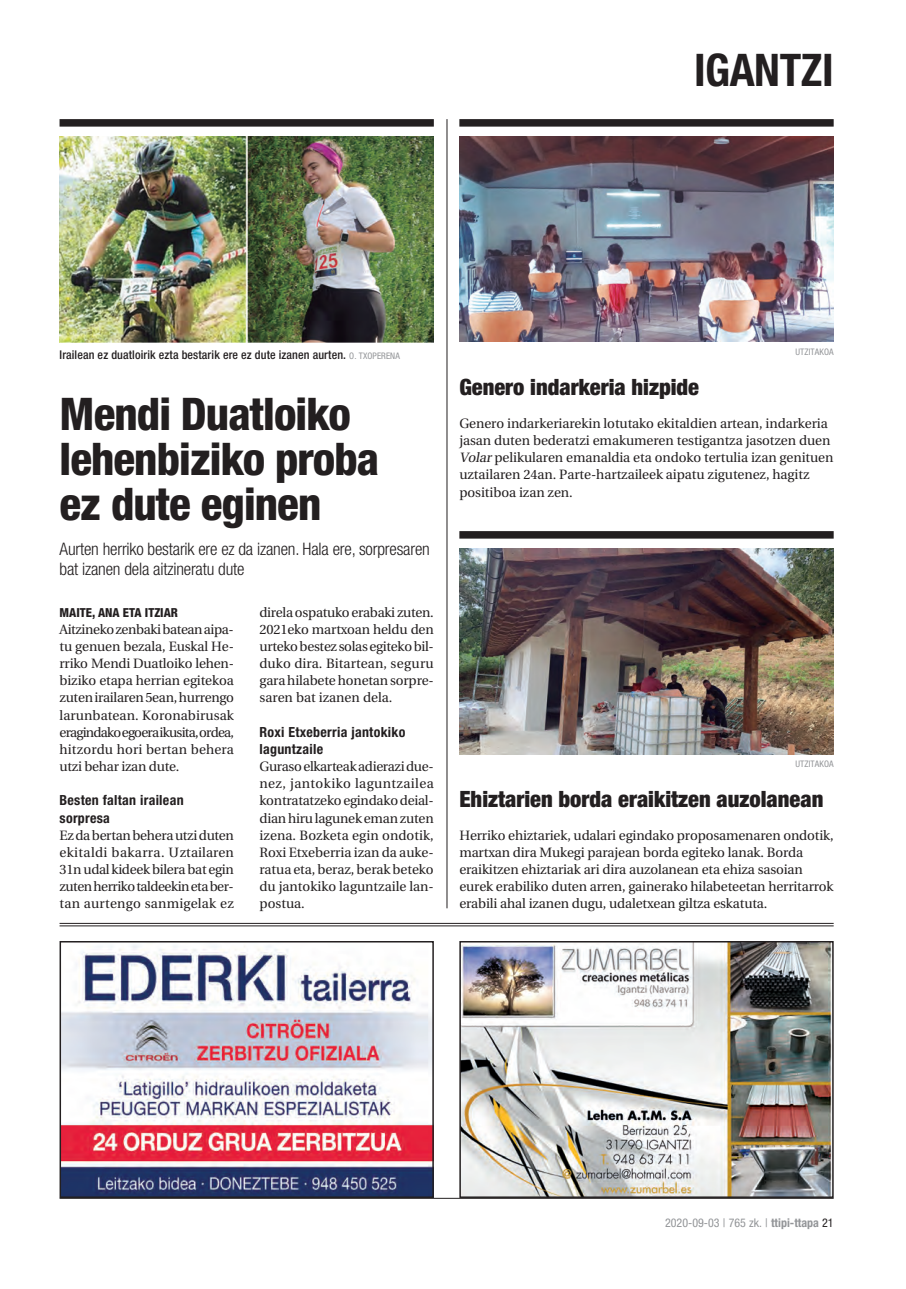
<style>
.page{position:relative;width:906px;height:1289px;background:#fff}
.page>*{position:absolute;margin:0;border:0;box-sizing:border-box;transform-origin:0 0}
.t1{font:800 condensed 45px/45px "Helvetica Neue";letter-spacing:-.02em;color:#231f20}
.t2{font:700 condensed 45px "Helvetica Neue";letter-spacing:-.01em;color:#231f20}
.t3{font:900 condensed 22.5px "Helvetica Neue";color:#231f20}
.t4{font:300 condensed 17.25px/19.5px "Helvetica Neue";letter-spacing:-.01em;color:#231f20}
.t5{font:700 condensed 13.95px/17.1px "Helvetica Neue";letter-spacing:.02em;color:#231f20}
.t6{font:13.5px/17.1px "Utopia";letter-spacing:-.005em;color:#231f20;text-align:justify}
.t7{font:800 condensed 12.45px "Helvetica Neue";color:#231f20}
.t8{font:500 condensed 12px "Helvetica Neue";letter-spacing:.01em;color:#231f20}
.t9{font:condensed 12px "Helvetica Neue";color:#939598}
.t10{font:condensed 9px "Helvetica Neue";letter-spacing:.01em;color:#939598}
.s1{font-weight:400;font-size:9px;color:#939598}
.s2{font-style:italic}
.s3{font-weight:700}
.s4{color:#231f20}
</style>
<div class="page">
<hr style="left:60px;top:1197px;width:773px;height:1px;background:#231f20">
<hr style="left:446px;top:119px;width:1px;height:789px;background:#231f20">
<img style="left:462px;top:944px;width:368px;height:250px">
<div style="left:459px;top:941px;width:374px;height:256px;border:2px solid #231f20"></div>
<img style="left:63px;top:944px;width:368px;height:250px">
<div style="left:60px;top:941px;width:374px;height:256px;border:2px solid #231f20"></div>
<hr style="left:60px;top:923px;width:773px;height:1px;background:#231f20">
<hr style="left:60px;top:925px;width:773px;height:1px;background:#231f20">
<div style="left:459px;top:119px;width:374px;height:8px;background:#231f20"></div>
<img style="left:459px;top:136px;width:374px;height:205px">
<div style="left:459px;top:531px;width:374px;height:7px;background:#231f20"></div>
<img style="left:459px;top:548px;width:374px;height:206px">
<img style="left:60px;top:136px;width:374px;height:206px">
<div style="left:60px;top:119px;width:374px;height:8px;background:#231f20"></div>
<h1 class="t2" style="left:694px;top:43px;width:141px">IGANTZI</h1>
<p class="t8" style="left:60px;top:348px;width:342px">Irailean ez duatloirik ezta bestarik ere ez dute izanen aurten. <span class="s1">O. TXOPERENA</span></p>
<h1 class="t1" style="left:60px;top:391px;width:321px">Mendi Duatloiko lehenbiziko proba ez dute eginen</h1>
<p class="t4" style="left:60px;top:539px;width:372px">Aurten herriko bestarik ere ez da izanen. Hala ere, sorpresaren bat izanen dela aitzineratu dute</p>
<p class="t7" style="left:60px;top:604px;width:120px">MAITE, ANA ETA ITZIAR</p>
<p class="t6" style="left:60px;top:621px;width:176px">Aitzineko zenbaki batean aipa&shy;tu genuen bezala, Euskal He&shy;rriko Mendi Duatloiko lehen&shy;biziko etapa herrian egitekoa zuten irailaren 5ean, hurrengo larunbatean. Koronabirusak eragindako egoera ikusita, ordea, hitzordu hori bertan behera utzi behar izan dute.</p>
<p class="t5" style="left:60px;top:791px;width:126px">Besten faltan irailean sorpresa</p>
<p class="t6" style="left:60px;top:826px;width:176px">Ez da bertan behera utzi duten ekitaldi bakarra. Uztailaren 31n udal kideek bilera bat egin zuten herriko taldeekin eta ber&shy;tan aurtengo sanmigelak ez</p>
<p class="t6" style="left:259px;top:603px;width:176px">direla ospatuko erabaki zuten.<br>2021eko martxoan heldu den urteko bestez solas egiteko bil&shy;duko dira. Bitartean, seguru gara hilabete honetan sorpre&shy;saren bat izanen dela.</p>
<p class="t5" style="left:259px;top:723px;width:148px">Roxi Etxeberria jantokiko laguntzaile</p>
<p class="t6" style="left:259px;top:758px;width:176px">Guraso elkarteak adierazi due&shy;nez, jantokiko laguntzailea kontratatzeko egindako deial&shy;dian hiru lagunek eman zuten izena. Bozketa egin ondotik, Roxi Etxeberria izan da auke&shy;ratua eta, beraz, berak beteko du jantokiko laguntzaile lan&shy;postua.</p>
<p class="t10" style="left:795px;top:346px;width:40px">UTZITAKOA</p>
<h2 class="t3" style="left:459px;top:373px;width:241px">Genero indarkeria hizpide</h2>
<p class="t6" style="left:459px;top:415px;width:376px;text-align:left">Genero indarkeriarekin lotutako ekitaldien artean, indarkeria jasan duten bederatzi emakumeren testigantza jasotzen duen <span class="s2">Volar</span> pelikularen emanaldia eta ondoko tertulia izan genituen uztailaren 24an. Parte-hartzaileek aipatu zigutenez, hagitz positiboa izan zen.</p>
<p class="t10" style="left:795px;top:758px;width:40px">UTZITAKOA</p>
<h2 class="t3" style="left:459px;top:784px;width:365px">Ehiztarien borda eraikitzen auzolanean</h2>
<p class="t6" style="left:459px;top:826px;width:376px;text-align:left">Herriko ehiztariek, udalari egindako proposamenaren ondotik, martxan dira Mukegi parajean borda egiteko lanak. Borda eraikitzen ehiztariak ari dira auzolanean eta ehiza sasoian eurek erabiliko duten arren, gainerako hilabeteetan herritarrok erabili ahal izanen dugu, udaletxean giltza eskatuta.</p>
<p class="t9" style="left:665px;top:1215px;width:170px">2020-09-03 | 765 zk. | <span class="s3">ttipi-ttapa</span> <span class="s4">21</span></p>
</div>
